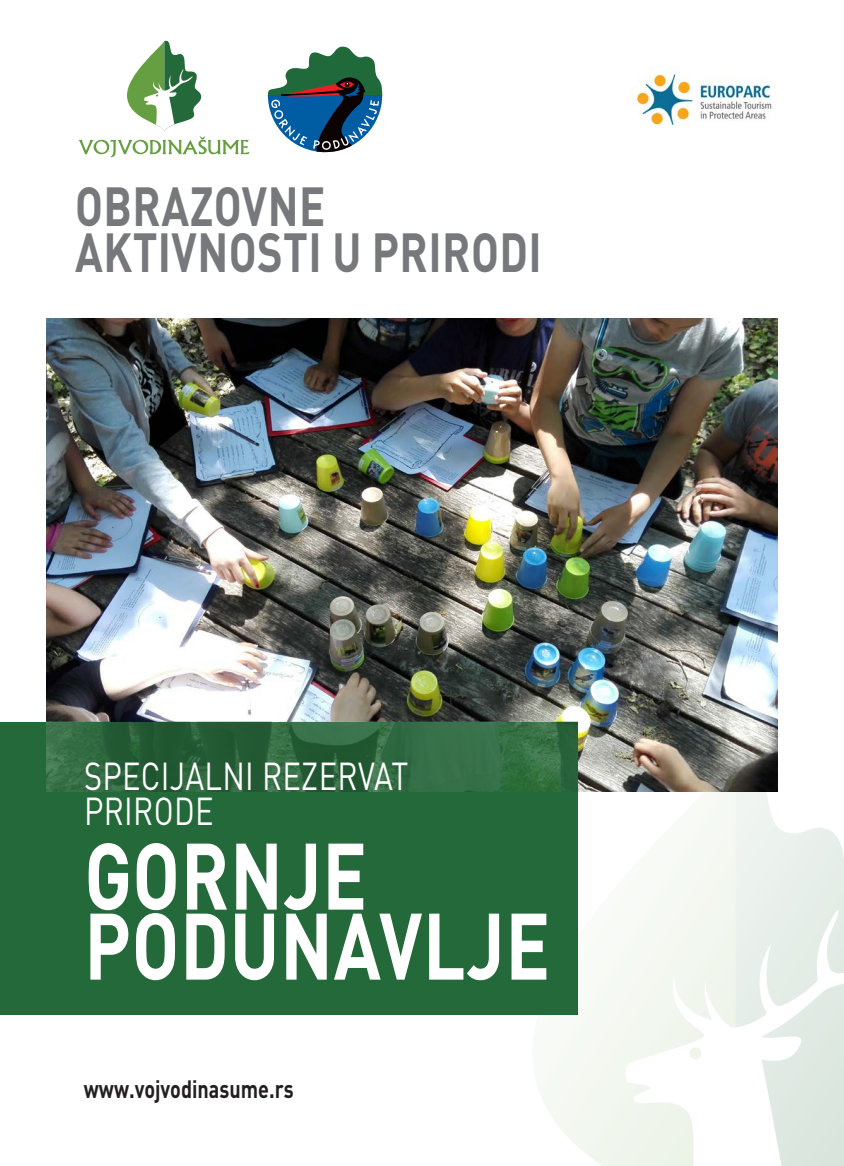
<style>
.page{position:relative;width:844px;height:1166px;background:#fff}
.page>*{position:absolute;margin:0;border:0;box-sizing:border-box;transform-origin:0 0}
.t1{font:700 92.75px/70px "DIN Pro";letter-spacing:.01em;color:#fff;scale:.8 1}
.t2{font:700 54.25px/46.2px "DIN Pro";letter-spacing:.01em;color:#77787b;scale:.8 1}
.t3{font:38.5px/35px "DIN Pro";letter-spacing:.01em;color:#fff;scale:.8 1}
.t4{font:700 24.85px "DIN Pro";color:#231f20;scale:.8 1}
</style>
<div class="page">
<svg style="left:528px;top:791px;width:207px;height:375px;fill:#f7faf5"></svg>
<svg style="left:735px;top:742px;width:108px;height:165px;fill:#edf3ef"></svg>
<svg style="left:623px;top:907px;width:220px;height:259px"></svg>
<img style="left:46px;top:318px;width:731px;height:473px">
<div style="left:0;top:722px;width:577px;height:292px;background:#246939"></div>
<img style="left:46px;top:722px;width:531px;height:69px">
<img style="left:632px;top:71px;width:140px;height:55px">
<svg style="left:268px;top:46px;width:115px;height:107px"></svg>
<svg style="left:79px;top:40px;width:170px;height:117px"></svg>
<p class="t2" style="left:75px;top:181px;width:584px">OBRAZOVNE<br>AKTIVNOSTI U PRIRODI</p>
<p class="t3" style="left:84px;top:757px;width:406px">SPECIJALNI REZERVAT<br>PRIRODE</p>
<h1 class="t1" style="left:84px;top:837px;width:584px">GORNJE<br>PODUNAVLJE</h1>
<p class="t4" style="left:84px;top:1072px;width:263px">www.vojvodinasume.rs</p>
</div>
